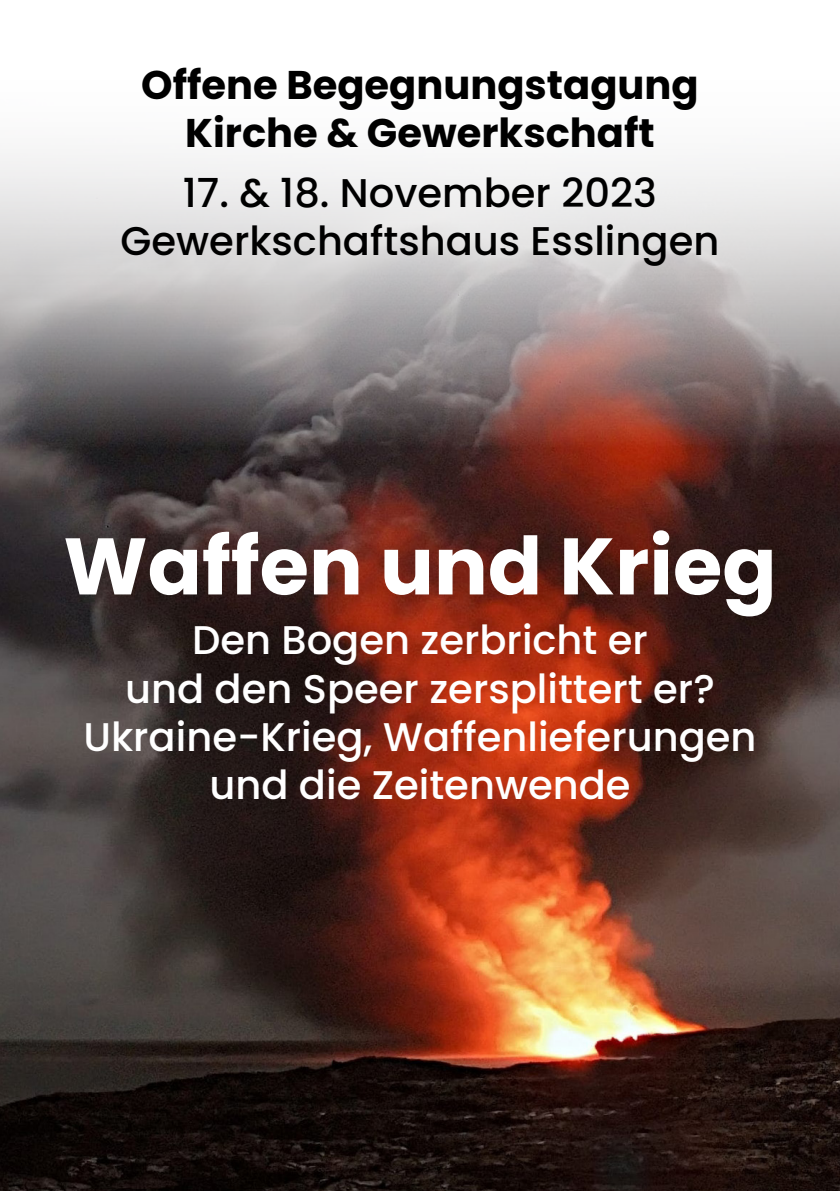
<style>
.page{position:relative;width:840px;height:1191px;background:#fff}
.page>*{position:absolute;margin:0;border:0;box-sizing:border-box;transform-origin:0 0}
.t1{font:700 80px "Poppins";color:#fff}
.t2{font:500 40px "Poppins";color:#fff}
.t3{font:500 40px "Poppins";color:#000}
.t4{font:700 40px "Poppins";color:#000}
</style>
<div class="page">
<img style="left:0;top:153px;width:839px;height:1038px">
<p class="t4" style="left:141px;top:61px;width:558px">Offene Begegnungstagung</p>
<p class="t4" style="left:185px;top:109px;width:470px">Kirche &amp; Gewerkschaft</p>
<p class="t3" style="left:183px;top:169px;width:475px">17. &amp; 18. November 2023</p>
<p class="t3" style="left:120px;top:217px;width:600px">Gewerkschaftshaus Esslingen</p>
<p class="t1" style="left:63px;top:520px;width:714px">Waffen und Krieg</p>
<p class="t2" style="left:192px;top:617px;width:457px">Den Bogen zerbricht er</p>
<p class="t2" style="left:125px;top:665px;width:591px">und den Speer zersplittert er?</p>
<p class="t2" style="left:83px;top:713px;width:674px">Ukraine-Krieg, Waffenlieferungen</p>
<p class="t2" style="left:209px;top:761px;width:422px">und die Zeitenwende</p>
</div>
